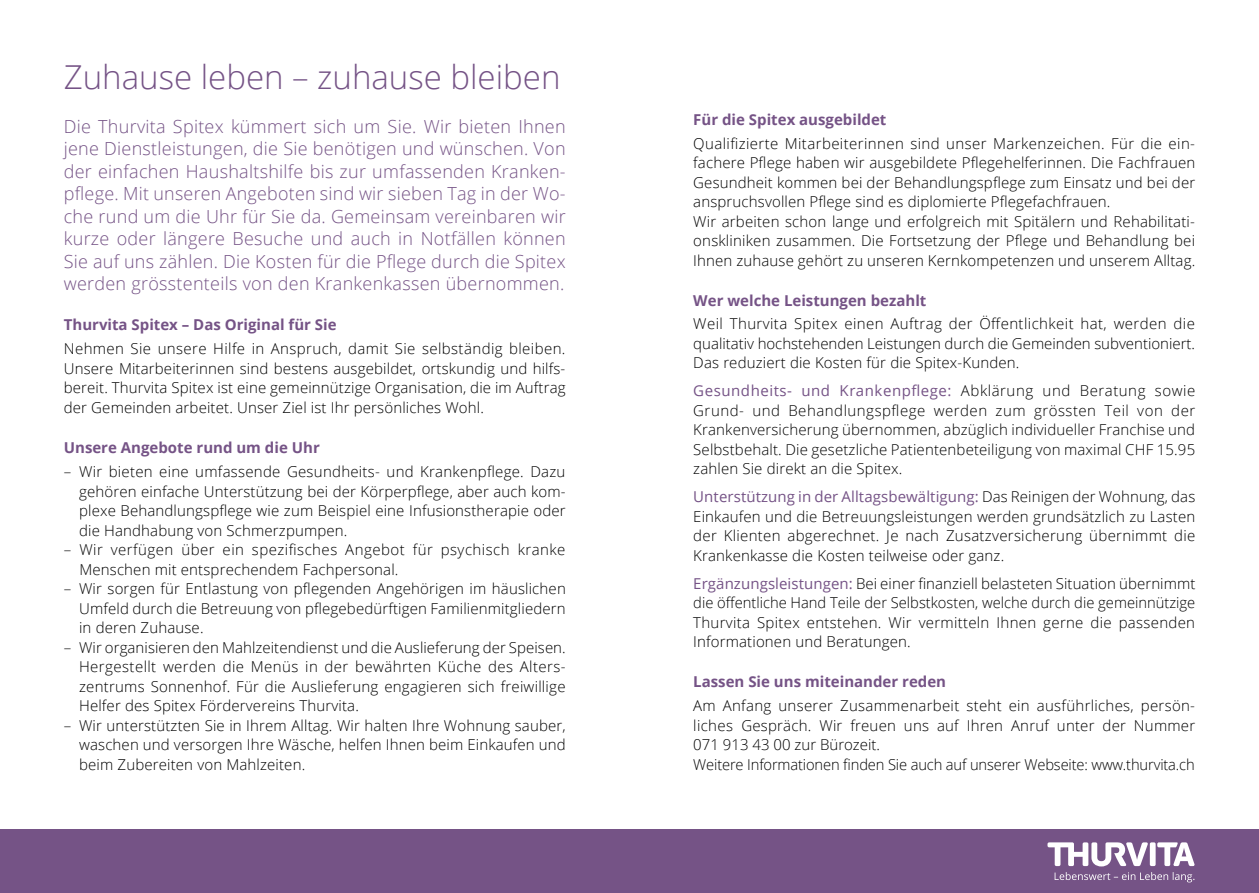
<style>
.page{position:relative;width:1259px;height:893px;background:#fff}
.page>*{position:absolute;margin:0;border:0;box-sizing:border-box;transform-origin:0 0}
.t1{font:300 33px "Open Sans";color:#755386}
.t2{font:300 18px/22.5px "Open Sans";letter-spacing:.015em;color:#755386;text-align:justify}
.t3{font:300 15px/19.5px "Open Sans";letter-spacing:.01em;color:#000;text-align:justify}
.t4{font:700 15px "Open Sans";color:#755386}
.t5{font:300 15px/19.5px "Open Sans";letter-spacing:.03em;color:#000}
.s1{font-weight:400;color:#755386}
</style>
<div class="page">
<div style="left:0;top:829px;width:1259px;height:64px;background:#755386"></div>
<div style="left:1149px;top:842px;width:6px;height:24px;background:#fff;border-radius:2px"></div>
<svg style="left:1157px;top:842px;width:37px;height:24px"></svg>
<svg style="left:1047px;top:842px;width:101px;height:24px"></svg>
<svg style="left:1054px;top:872px;width:140px;height:10px"></svg>
<h1 class="t1" style="left:64px;top:54px;width:498px">Zuhause leben – zuhause bleiben</h1>
<p class="t2" style="left:64px;top:115px;width:503px">Die Thurvita Spitex kümmert sich um Sie. Wir bieten Ihnen jene Dienstleistungen, die Sie benötigen und wünschen. Von der einfachen Haushaltshilfe bis zur umfassenden Kranken&shy;pflege. Mit unseren Angeboten sind wir sieben Tag in der Wo&shy;che rund um die Uhr für Sie da. Gemeinsam vereinbaren wir kurze oder längere Besuche und auch in Notfällen können Sie auf uns zählen. Die Kosten für die Pflege durch die Spitex werden grösstenteils von den Krankenkassen übernommen.</p>
<p class="t4" style="left:64px;top:314px;width:274px">Thurvita Spitex – Das Original für Sie</p>
<p class="t3" style="left:64px;top:338px;width:503px">Nehmen Sie unsere Hilfe in Anspruch, damit Sie selbständig bleiben.<br>Unsere Mitarbeiterinnen sind bestens ausgebildet, ortskundig und hilfs&shy;bereit. Thurvita Spitex ist eine gemeinnützige Organisation, die im Auftrag der Gemeinden arbeitet. Unser Ziel ist Ihr persönliches Wohl.</p>
<p class="t4" style="left:64px;top:437px;width:257px">Unsere Angebote rund um die Uhr</p>
<p class="t3" style="left:79px;top:461px;width:488px;text-indent:-15px">– Wir bieten eine umfassende Gesundheits- und Krankenpflege. Dazu gehören einfache Unterstützung bei der Körperpflege, aber auch kom&shy;plexe Behandlungspflege wie zum Beispiel eine Infusionstherapie oder die Handhabung von Schmerzpumpen.</p>
<p class="t5" style="left:79px;top:539px;width:487px;text-indent:-16px">– Wir verfügen über ein spezifisches Angebot für psychisch kranke<br>Menschen mit entsprechendem Fachpersonal.</p>
<p class="t3" style="left:79px;top:578px;width:488px;text-indent:-15px">– Wir sorgen für Entlastung von pflegenden Angehörigen im häuslichen Umfeld durch die Betreuung von pflegebedürftigen Familienmitgliedern in deren Zuhause.</p>
<p class="t3" style="left:79px;top:637px;width:488px;text-indent:-15px">– Wir organisieren den Mahlzeitendienst und die Auslieferung der Speisen.<br>Hergestellt werden die Menüs in der bewährten Küche des Alters&shy;zentrums Sonnenhof. Für die Auslieferung engagieren sich freiwillige Helfer des Spitex Fördervereins Thurvita.</p>
<p class="t3" style="left:79px;top:715px;width:488px;text-indent:-15px">– Wir unterstützten Sie in Ihrem Alltag. Wir halten Ihre Wohnung sauber, waschen und versorgen Ihre Wäsche, helfen Ihnen beim Einkaufen und beim Zubereiten von Mahlzeiten.</p>
<p class="t4" style="left:693px;top:109px;width:195px">Für die Spitex ausgebildet</p>
<p class="t3" style="left:693px;top:133px;width:503px;text-align:left">Qualifizierte Mitarbeiterinnen sind unser Markenzeichen. Für die ein&shy;fachere Pflege haben wir ausgebildete Pflegehelferinnen. Die Fachfrauen Gesundheit kommen bei der Behandlungspflege zum Einsatz und bei der anspruchsvollen Pflege sind es diplomierte Pflegefachfrauen.<br>Wir arbeiten schon lange und erfolgreich mit Spitälern und Rehabilitati&shy;onskliniken zusammen. Die Fortsetzung der Pflege und Behandlung bei Ihnen zuhause gehört zu unseren Kernkompetenzen und unserem Alltag.</p>
<p class="t4" style="left:693px;top:290px;width:235px">Wer welche Leistungen bezahlt</p>
<p class="t3" style="left:693px;top:314px;width:503px">Weil Thurvita Spitex einen Auftrag der Öffentlichkeit hat, werden die qualitativ hochstehenden Leistungen durch die Gemeinden subventioniert.<br>Das reduziert die Kosten für die Spitex-Kunden.</p>
<p class="t3" style="left:693px;top:381px;width:503px"><span class="s1">Gesundheits- und Krankenpflege:</span> Abklärung und Beratung sowie Grund- und Behandlungspflege werden zum grössten Teil von der Krankenversicherung übernommen, abzüglich individueller Franchise und Selbstbehalt. Die gesetzliche Patientenbeteiligung von maximal CHF 15.95 zahlen Sie direkt an die Spitex.</p>
<p class="t3" style="left:693px;top:487px;width:503px"><span class="s1">Unterstützung in der Alltagsbewältigung:</span> Das Reinigen der Wohnung, das Einkaufen und die Betreuungsleistungen werden grundsätzlich zu Lasten der Klienten abgerechnet. Je nach Zusatzversicherung übernimmt die Krankenkasse die Kosten teilweise oder ganz.</p>
<p class="t3" style="left:693px;top:573px;width:503px"><span class="s1">Ergänzungsleistungen:</span> Bei einer finanziell belasteten Situation übernimmt die öffentliche Hand Teile der Selbstkosten, welche durch die gemeinnützige Thurvita Spitex entstehen. Wir vermitteln Ihnen gerne die passenden Informationen und Beratungen.</p>
<p class="t4" style="left:693px;top:671px;width:254px">Lassen Sie uns miteinander reden</p>
<p class="t3" style="left:693px;top:696px;width:503px;text-align:left">Am Anfang unserer Zusammenarbeit steht ein ausführliches, persön&shy;liches Gespräch. Wir freuen uns auf Ihren Anruf unter der Nummer 071 913 43 00 zur Bürozeit.<br>Weitere Informationen finden Sie auch auf unserer Webseite: www.thurvita.ch</p>
</div>
